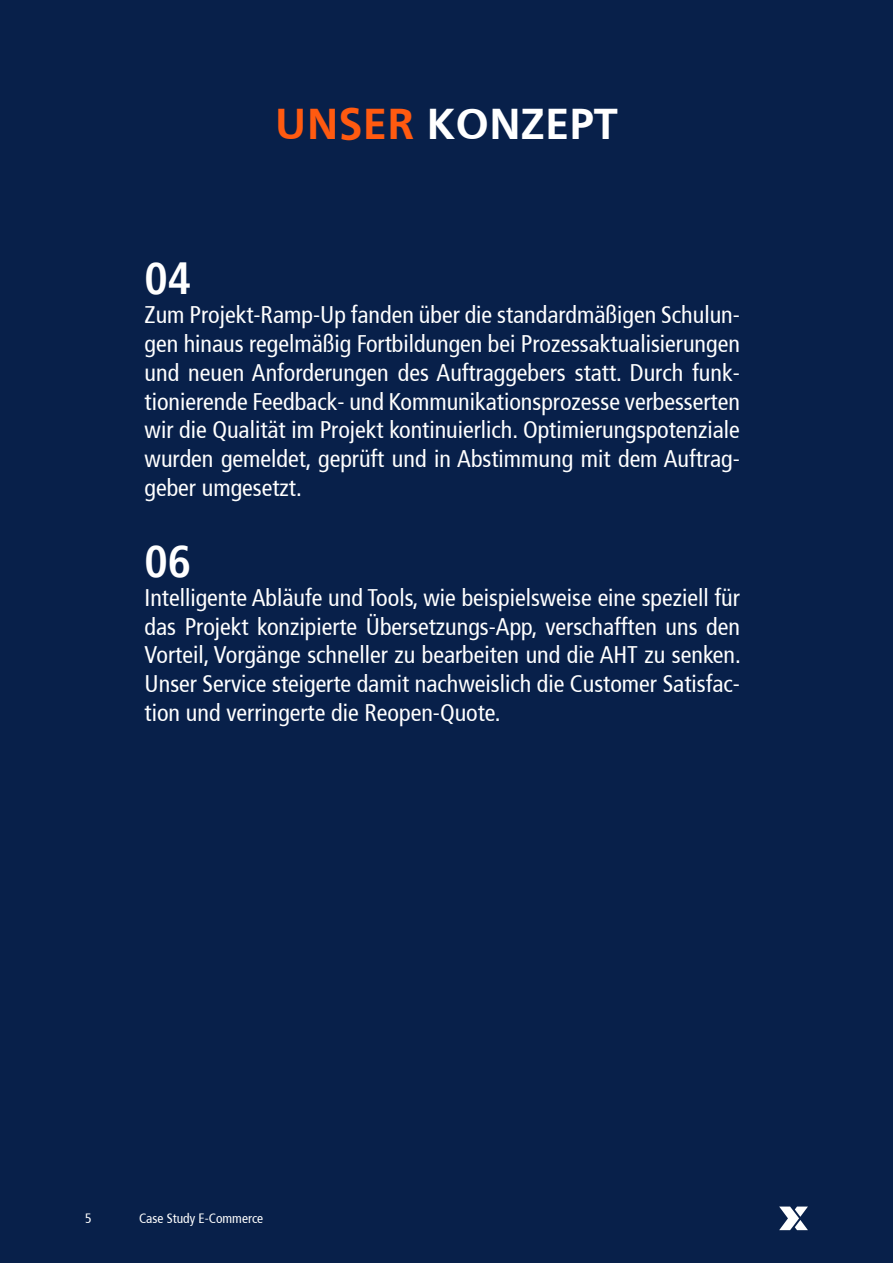
<style>
.page{position:relative;width:893px;height:1263px;background:#08204a}
.page>*{position:absolute;margin:0;border:0;box-sizing:border-box;transform-origin:0 0}
.t1{font:700 45px "Frutiger";color:#fff}
.t2{font:700 condensed 45px "Stroeer Frutiger";color:#fff}
.t3{font:condensed 24px/28.8px "Stroeer Frutiger";color:#fff;text-align:justify}
.t4{font:condensed 13.5px "Stroeer Frutiger";color:#fff}
.s1{color:#ff5a10}
</style>
<div class="page">
<svg style="left:779px;top:1206px;width:29px;height:24px"></svg>
<h1 class="t1" style="left:275px;top:98px;width:344px"><span class="s1">UNSER</span> KONZEPT</h1>
<h1 class="t2" style="left:145px;top:252px;width:48px">04</h1>
<p class="t3" style="left:145px;top:301px;width:597px">Zum Projekt-Ramp-Up fanden über die standardmäßigen Schulun&shy;gen hinaus regelmäßig Fortbildungen bei Prozessaktualisierungen und neuen Anforderungen des Auftraggebers statt. Durch funk&shy;tionierende Feedback- und Kommunikationsprozesse verbesserten wir die Qualität im Projekt kontinuierlich. Optimierungspotenziale wurden gemeldet, geprüft und in Abstimmung mit dem Auftrag&shy;geber umgesetzt.</p>
<h1 class="t2" style="left:145px;top:535px;width:48px">06</h1>
<p class="t3" style="left:145px;top:583px;width:598px">Intelligente Abläufe und Tools, wie beispielsweise eine speziell für das Projekt konzipierte Übersetzungs-App, verschafften uns den Vorteil, Vorgänge schneller zu bearbeiten und die AHT zu senken.<br>Unser Service steigerte damit nachweislich die Customer Satisfac&shy;tion und verringerte die Reopen-Quote.</p>
<p class="t4" style="left:85px;top:1211px;width:8px">5</p>
<p class="t4" style="left:139px;top:1211px;width:126px">Case Study E-Commerce</p>
</div>
